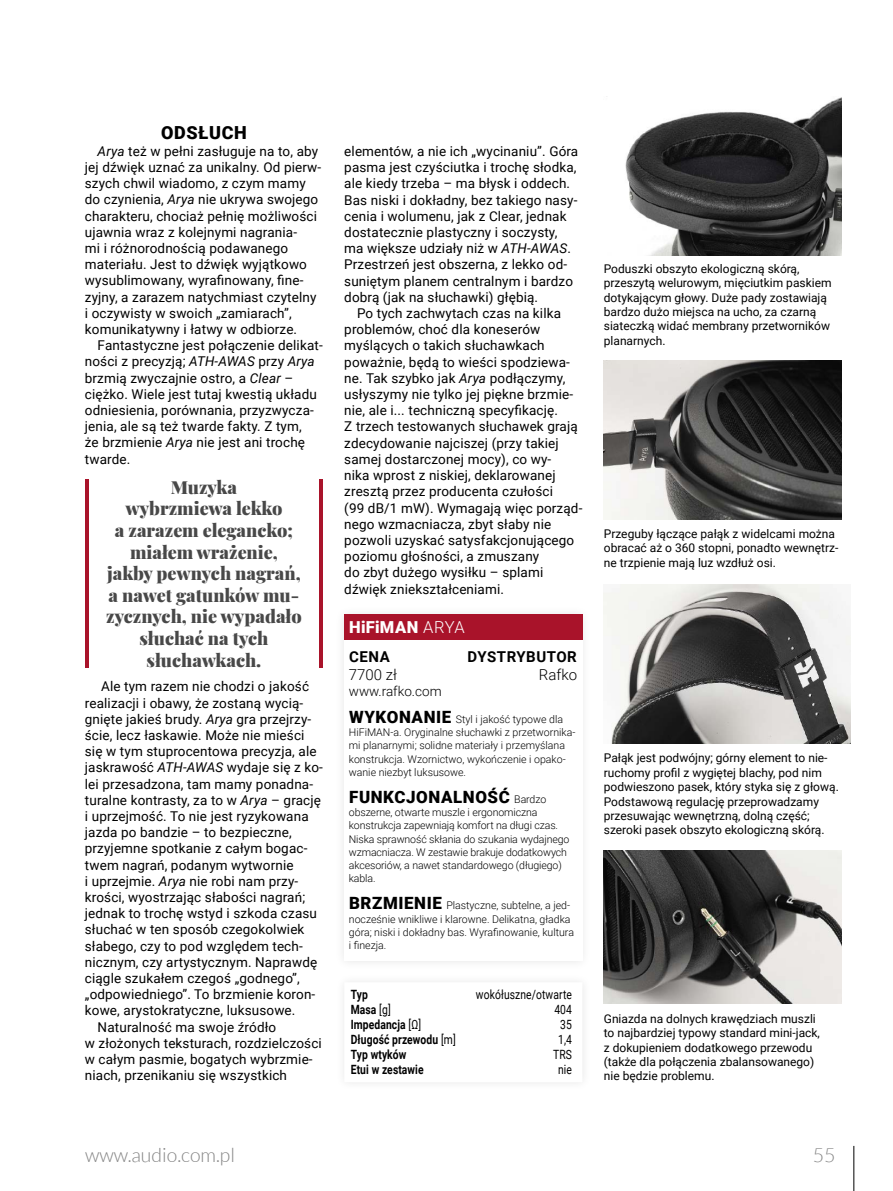
<style>
.page{position:relative;width:893px;height:1191px;background:#fff}
.page>*{position:absolute;margin:0;border:0;box-sizing:border-box;transform-origin:0 0}
.t1{font:300 19.5px "Lato";color:#858585}
.t2{font:900 18px/21.6px "Playfair Display";color:#484848;text-align:center}
.t3{font:900 18px "Roboto";letter-spacing:.035em;color:#000}
.t4{font:900 16.95px "Roboto";letter-spacing:.035em;color:#000}
.t5{font:900 16.5px "Roboto";letter-spacing:.015em;color:#fff}
.t6{font:700 15px "Roboto";letter-spacing:.035em;color:#000}
.t7{font:300 15px "Roboto";color:#000}
.t8{font:13.5px/16.2px "Roboto";letter-spacing:.01em;color:#000}
.t9{font:300 13.5px "Roboto";color:#000}
.t10{font:700 12.75px "Roboto";letter-spacing:.01em;color:#000;scale:.81 1}
.t11{font:12.75px "Roboto";letter-spacing:.01em;color:#000;scale:.81 1}
.t12{font:12px/14.4px "Roboto";color:#000}
.t13{font:300 10.65px/13.2px "Roboto";color:#000}
.s1{font-style:italic}
.s2{font-weight:300}
.s3{font-weight:900;font-size:16.95px}
.s4{font-weight:300;font-size:10.65px}
.s5{font-weight:400}
</style>
<div class="page">
<hr style="left:854px;top:1145px;width:1px;height:46px;background:#000">
<div style="left:334px;top:605px;width:258px;height:365px;background:#fbfbfb"></div>
<div style="left:344px;top:614px;width:238px;height:347px;background:#fff"></div>
<div style="left:344px;top:614px;width:238px;height:26px;background:#a9132a"></div>
<img style="left:604px;top:361px;width:238px;height:158px">
<img style="left:604px;top:584px;width:247px;height:160px">
<img style="left:604px;top:850px;width:238px;height:153px">
<img style="left:606px;top:96px;width:236px;height:159px">
<hr style="left:85px;top:479px;width:4px;height:189px;background:#a9132a">
<hr style="left:319px;top:479px;width:4px;height:189px;background:#a9132a">
<h2 class="t3" style="left:161px;top:120px;width:87px">ODSŁUCH</h2>
<p class="t8" style="left:85px;top:142px;width:238px;text-indent:13px"><span class="s1">Arya</span> też w pełni zasługuje na to, aby jej dźwięk uznać za unikalny. Od pierw&shy;szych chwil wiadomo, z czym mamy do czynienia, <span class="s1">Arya</span> nie ukrywa swojego charakteru, chociaż pełnię możliwości ujawnia wraz z kolejnymi nagrania-<br>mi i różnorodnością podawanego materiału. Jest to dźwięk wyjątkowo wysublimowany, wyrafinowany, fine&shy;zyjny, a zarazem natychmiast czytelny i oczywisty w swoich „zamiarach”, komunikatywny i łatwy w odbiorze.</p>
<p class="t8" style="left:85px;top:337px;width:239px;text-indent:13px">Fantastyczne jest połączenie delikat&shy;ności z precyzją; <span class="s1">ATH-AWAS</span> przy <span class="s1">Arya </span>brzmią zwyczajnie ostro, a <span class="s1">Clear</span> – ciężko. Wiele jest tutaj kwestią układu odniesienia, porównania, przyzwycza&shy;jenia, ale są też twarde fakty. Z tym,<br>że brzmienie <span class="s1">Arya</span> nie jest ani trochę twarde.</p>
<h2 class="t2" style="left:106px;top:474px;width:197px">Muzyka<br>wybrzmiewa lekko<br>a zarazem elegancko; miałem wrażenie, jakby pewnych nagrań, a nawet gatunków mu&shy;zycznych, nie wypadało słuchać na tych słuchawkach.</h2>
<p class="t8" style="left:101px;top:678px;width:209px">Ale tym razem nie chodzi o jakość</p>
<p class="t8" style="left:85px;top:694px;width:220px">realizacji i obawy, że zostaną wycią-</p>
<p class="t8" style="left:85px;top:710px;width:228px">gnięte jakieś brudy. <span class="s1">Arya</span> gra przejrzy-</p>
<p class="t8" style="left:85px;top:726px;width:221px">ście, lecz łaskawie. Może nie mieści</p>
<p class="t8" style="left:85px;top:742px;width:233px">się w tym stuprocentowa precyzja, ale</p>
<p class="t8" style="left:85px;top:759px;width:240px">jaskrawość <span class="s1">ATH-AWAS</span> wydaje się z ko-</p>
<p class="t8" style="left:85px;top:775px;width:230px">lei przesadzona, tam mamy ponadna-</p>
<p class="t8" style="left:85px;top:791px;width:238px">turalne kontrasty, za to w <span class="s1">Arya</span> – grację</p>
<p class="t8" style="left:85px;top:807px;width:225px">i uprzejmość. To nie jest ryzykowana</p>
<p class="t8" style="left:85px;top:823px;width:208px">jazda po bandzie – to bezpieczne,</p>
<p class="t8" style="left:85px;top:840px;width:224px">przyjemne spotkanie z całym bogac-</p>
<p class="t8" style="left:85px;top:856px;width:210px">twem nagrań, podanym wytwornie</p>
<p class="t8" style="left:85px;top:872px;width:215px">i uprzejmie. <span class="s1">Arya</span> nie robi nam przy-</p>
<p class="t8" style="left:85px;top:888px;width:222px">krości, wyostrzając słabości nagrań;</p>
<p class="t8" style="left:85px;top:904px;width:234px">jednak to trochę wstyd i szkoda czasu</p>
<p class="t8" style="left:85px;top:921px;width:221px">słuchać w ten sposób czegokolwiek</p>
<p class="t8" style="left:85px;top:937px;width:219px">słabego, czy to pod względem tech-</p>
<p class="t8" style="left:85px;top:953px;width:234px">nicznym, czy artystycznym. Naprawdę</p>
<p class="t8" style="left:85px;top:969px;width:216px">ciągle szukałem czegoś „godnego”,</p>
<p class="t8" style="left:85px;top:985px;width:232px">„odpowiedniego”. To brzmienie koron-</p>
<p class="t8" style="left:85px;top:1002px;width:212px">kowe, arystokratyczne, luksusowe.</p>
<p class="t8" style="left:98px;top:1018px;width:180px">Naturalność ma swoje źródło</p>
<p class="t8" style="left:85px;top:1034px;width:238px">w złożonych teksturach, rozdzielczości</p>
<p class="t8" style="left:85px;top:1050px;width:229px">w całym pasmie, bogatych wybrzmie-</p>
<p class="t8" style="left:85px;top:1066px;width:204px">niach, przenikaniu się wszystkich</p>
<p class="t8" style="left:344px;top:143px;width:236px">elementów, a nie ich „wycinaniu”. Góra pasma jest czyściutka i trochę słodka, ale kiedy trzeba – ma błysk i oddech.<br>Bas niski i dokładny, bez takiego nasy&shy;cenia i wolumenu, jak z Clear, jednak dostatecznie plastyczny i soczysty, ma większe udziały niż w <span class="s1">ATH-AWAS</span>.<br>Przestrzeń jest obszerna, z lekko od&shy;suniętym planem centralnym i bardzo dobrą (jak na słuchawki) głębią.</p>
<p class="t8" style="left:344px;top:305px;width:240px;text-indent:13px">Po tych zachwytach czas na kilka problemów, choć dla koneserów myślących o takich słuchawkach poważnie, będą to wieści spodziewa&shy;ne. Tak szybko jak <span class="s1">Arya</span> podłączymy, usłyszymy nie tylko jej piękne brzmie&shy;nie, ale i... techniczną specyfikację.<br>Z trzech testowanych słuchawek grają zdecydowanie najciszej (przy takiej samej dostarczonej mocy), co wy-<br>nika wprost z niskiej, deklarowanej zresztą przez producenta czułości<br>(99 dB/1 mW). Wymagają więc porząd&shy;nego wzmacniacza, zbyt słaby nie pozwoli uzyskać satysfakcjonującego poziomu głośności, a zmuszany<br>do zbyt dużego wysiłku – splami dźwięk zniekształceniami.</p>
<p class="t5" style="left:349px;top:615px;width:117px">HiFiMAN <span class="s2">ARYA</span></p>
<p class="t6" style="left:349px;top:646px;width:42px">CENA</p>
<p class="t6" style="left:468px;top:646px;width:111px">DYSTRYBUTOR</p>
<p class="t7" style="left:349px;top:664px;width:50px">7700 zł</p>
<p class="t7" style="left:539px;top:664px;width:40px">Rafko</p>
<p class="t9" style="left:349px;top:681px;width:94px">www.rafko.com</p>
<p class="t13" style="left:349px;top:712px;width:228px"><span class="s3">WYKONANIE</span> Styl i jakość typowe dla HiFiMAN-a. Oryginalne słuchawki z przetwornika&shy;mi planarnymi; solidne materiały i przemyślana konstrukcja. Wzornictwo, wykończenie i opako&shy;wanie niezbyt luksusowe.</p>
<p class="t4" style="left:349px;top:785px;width:199px">FUNKCJONALNOŚĆ <span class="s4">Bardzo</span></p>
<p class="t13" style="left:349px;top:805px;width:222px">obszerne, otwarte muszle i ergonomiczna konstrukcja zapewniają komfort na długi czas.<br>Niska sprawność skłania do szukania wydajnego wzmacniacza. W zestawie brakuje dodatkowych akcesoriów, a nawet standardowego (długiego) kabla.</p>
<p class="t13" style="left:349px;top:898px;width:227px"><span class="s3">BRZMIENIE</span> Plastyczne, subtelne, a jed&shy;nocześnie wnikliwe i klarowne. Delikatna, gładka góra; niski i dokładny bas. Wyrafinowanie, kultura i finezja.</p>
<p class="t10" style="left:351px;top:985px;width:23px">Typ</p>
<p class="t11" style="left:476px;top:985px;width:120px">wokółuszne/otwarte</p>
<p class="t10" style="left:351px;top:1000px;width:51px">Masa <span class="s5">[g]</span></p>
<p class="t11" style="left:554px;top:1000px;width:23px">404</p>
<p class="t10" style="left:351px;top:1015px;width:88px">Impedancja <span class="s5">[Ω]</span></p>
<p class="t11" style="left:560px;top:1015px;width:16px">35</p>
<p class="t10" style="left:351px;top:1030px;width:131px">Długość przewodu <span class="s5">[m]</span></p>
<p class="t11" style="left:558px;top:1030px;width:19px">1,4</p>
<p class="t10" style="left:351px;top:1045px;width:70px">Typ wtyków</p>
<p class="t11" style="left:553px;top:1045px;width:25px">TRS</p>
<p class="t10" style="left:351px;top:1060px;width:92px">Etui w zestawie</p>
<p class="t11" style="left:558px;top:1060px;width:19px">nie</p>
<p class="t12" style="left:604px;top:261px;width:229px">Poduszki obszyto ekologiczną skórą, przeszytą welurowym, mięciutkim paskiem dotykającym głowy. Duże pady zostawiają bardzo dużo miejsca na ucho, za czarną siateczką widać membrany przetworników planarnych.</p>
<p class="t12" style="left:604px;top:526px;width:236px">Przeguby łączące pałąk z widelcami można obracać aż o 360 stopni, ponadto wewnętrz&shy;ne trzpienie mają luz wzdłuż osi.</p>
<p class="t12" style="left:604px;top:750px;width:236px">Pałąk jest podwójny; górny element to nie&shy;ruchomy profil z wygiętej blachy, pod nim podwieszono pasek, który styka się z głową.<br>Podstawową regulację przeprowadzamy przesuwając wewnętrzną, dolną część; szeroki pasek obszyto ekologiczną skórą.</p>
<p class="t12" style="left:604px;top:1010px;width:218px">Gniazda na dolnych krawędziach muszli to najbardziej typowy standard mini-jack, z dokupieniem dodatkowego przewodu (także dla połączenia zbalansowanego) nie będzie problemu.</p>
<h1 class="t1" style="left:85px;top:1144px;width:151px">www.audio.com.pl</h1>
<h1 class="t1" style="left:813px;top:1144px;width:24px">55</h1>
</div>
